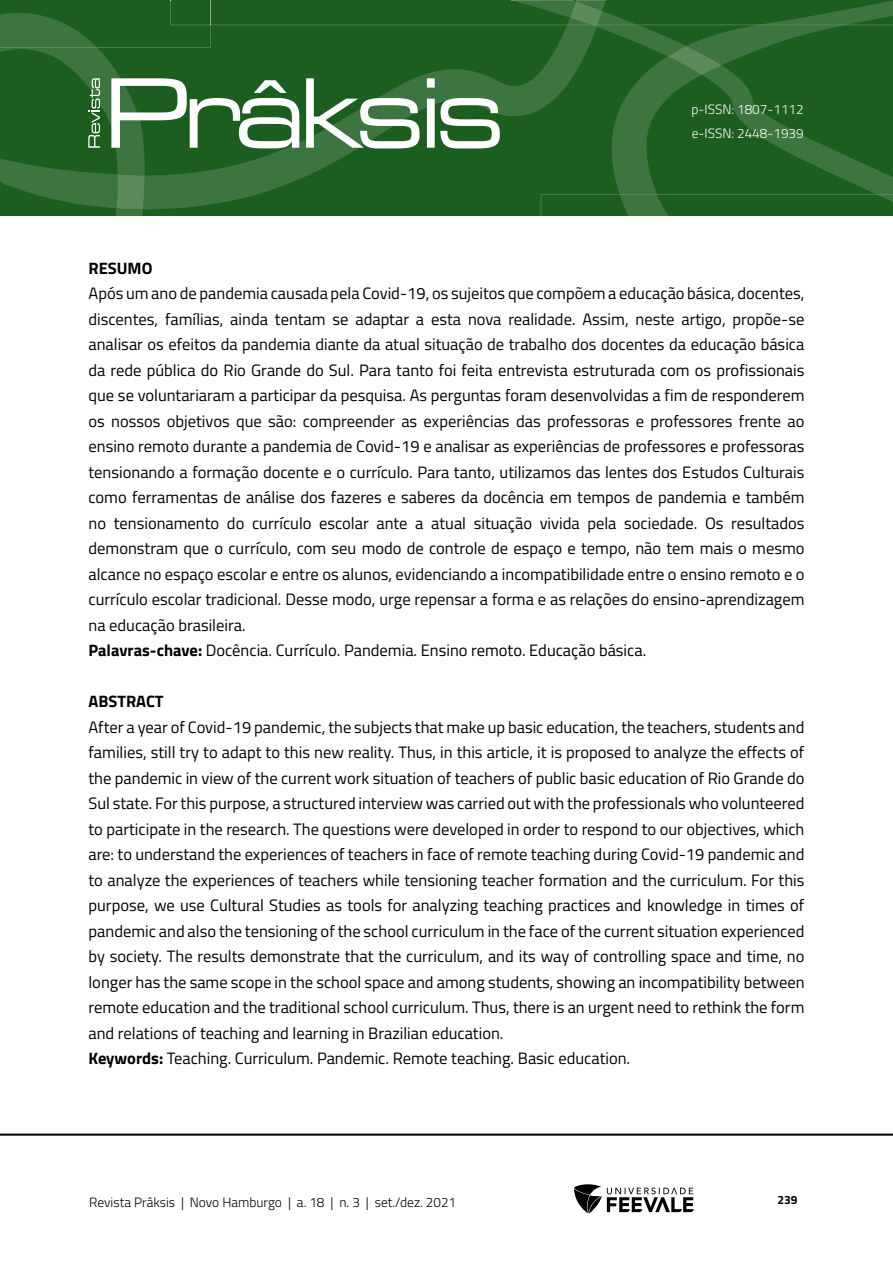
<style>
.page{position:relative;width:893px;height:1263px;background:#fff}
.page>*{position:absolute;margin:0;border:0;box-sizing:border-box;transform-origin:0 0}
.Resumo{font:16.5px/25.5px "Titillium Web";color:#000;text-align:justify}
.Resumo-2{font:700 16.5px "Titillium Web";color:#000}
.t1{font:300 13.5px "Titillium Web";color:#000}
.t2{font:300 13.5px/24px "Titillium Web";color:#fff}
.t3{font:700 12px "Titillium Web";color:#000}
.s1{font-weight:700}
</style>
<div class="page">
<hr style="left:0;top:1133px;width:893px;height:3px;background:#000">
<svg style="left:574px;top:1184px;width:120px;height:29px"></svg>
<svg style="left:0;top:0;width:893px;height:216px;background:#2e6b31"></svg>
<p class="t2" style="left:691px;top:97px;width:114px">p-ISSN: 1807-1112 e-ISSN: 2448-1939</p>
<p class="Resumo-2" style="left:88px;top:255px;width:66px">RESUMO</p>
<p class="Resumo" style="left:88px;top:280px;width:718px">Após um ano de pandemia causada pela Covid-19, os sujeitos que compõem a educação básica, docentes, discentes, famílias, ainda tentam se adaptar a esta nova realidade. Assim, neste artigo, propõe-se analisar os efeitos da pandemia diante da atual situação de trabalho dos docentes da educação básica da rede pública do Rio Grande do Sul. Para tanto foi feita entrevista estruturada com os profissionais que se voluntariaram a participar da pesquisa. As perguntas foram desenvolvidas a fim de responderem os nossos objetivos que são: compreender as experiências das professoras e professores frente ao ensino remoto durante a pandemia de Covid-19 e analisar as experiências de professores e professoras tensionando a formação docente e o currículo. Para tanto, utilizamos das lentes dos Estudos Culturais como ferramentas de análise dos fazeres e saberes da docência em tempos de pandemia e também no tensionamento do currículo escolar ante a atual situação vivida pela sociedade. Os resultados demonstram que o currículo, com seu modo de controle de espaço e tempo, não tem mais o mesmo alcance no espaço escolar e entre os alunos, evidenciando a incompatibilidade entre o ensino remoto e o currículo escolar tradicional. Desse modo, urge repensar a forma e as relações do ensino-aprendizagem na educação brasileira.</p>
<p class="Resumo" style="left:88px;top:637px;width:559px"><span class="s1">Palavras-chave:</span> Docência. Currículo. Pandemia. Ensino remoto. Educação básica.</p>
<p class="Resumo-2" style="left:88px;top:689px;width:77px">ABSTRACT</p>
<p class="Resumo" style="left:88px;top:713px;width:717px">After a year of Covid-19 pandemic, the subjects that make up basic education, the teachers, students and families, still try to adapt to this new reality. Thus, in this article, it is proposed to analyze the effects of the pandemic in view of the current work situation of teachers of public basic education of Rio Grande do Sul state. For this purpose, a structured interview was carried out with the professionals who volunteered to participate in the research. The questions were developed in order to respond to our objectives, which are: to understand the experiences of teachers in face of remote teaching during Covid-19 pandemic and to analyze the experiences of teachers while tensioning teacher formation and the curriculum. For this purpose, we use Cultural Studies as tools for analyzing teaching practices and knowledge in times of pandemic and also the tensioning of the school curriculum in the face of the current situation experienced by society. The results demonstrate that the curriculum, and its way of controlling space and time, no longer has the same scope in the school space and among students, showing an incompatibility between remote education and the traditional school curriculum. Thus, there is an urgent need to rethink the form and relations of teaching and learning in Brazilian education.</p>
<p class="Resumo" style="left:88px;top:1045px;width:543px"><span class="s1">Keywords:</span> Teaching. Curriculum. Pandemic. Remote teaching. Basic education.</p>
<p class="t1" style="left:89px;top:1192px;width:368px">Revista Prâksis | Novo Hamburgo | a. 18 | n. 3 | set./dez. 2021</p>
<p class="t3" style="left:777px;top:1190px;width:22px">239</p>
</div>
